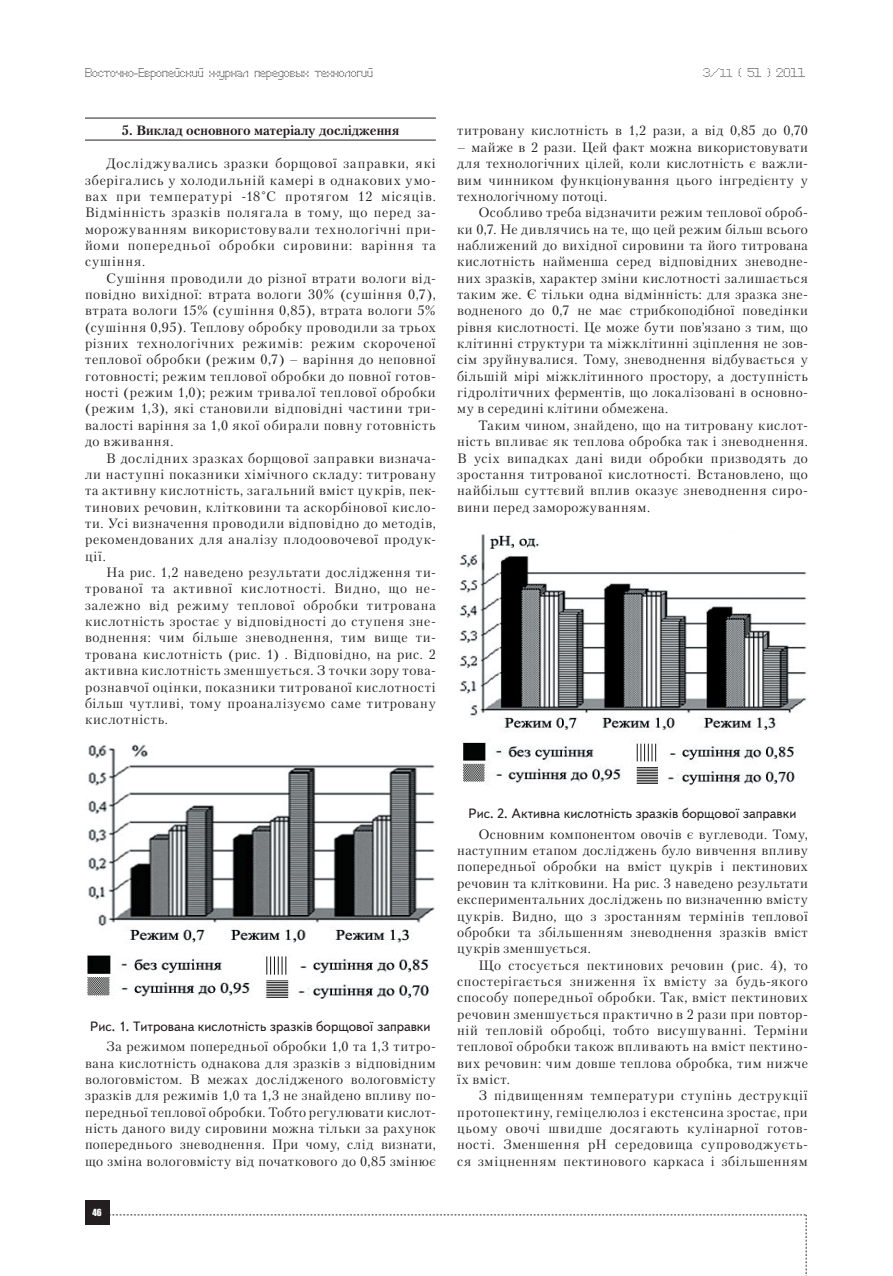
<style>
.page{position:relative;width:893px;height:1276px;background:#fff}
.page>*{position:absolute;margin:0;border:0;box-sizing:border-box;transform-origin:0 0}
.t1{font:13.5px/16.4px "Petersburg C";letter-spacing:.045em;color:#231f20;text-align:justify}
.t2{font:13.5px "Text Book C";color:#231f20}
.t3{font:700 13.5px "Petersburg C";color:#231f20}
.t4{font:12px "Perfo";letter-spacing:.015em;color:#231f20}
.t5{font:9px "Impact";color:#fff}
.s1{font-size:10.5px}
</style>
<div class="page">
<div style="left:85px;top:1200px;width:24px;height:25px;background:#231f20"></div>
<svg style="left:109px;top:1214px;width:698px;height:62px"></svg>
<hr style="left:85px;top:118px;width:351px;height:1px;background:#231f20">
<hr style="left:85px;top:140px;width:351px;height:1px;background:#231f20">
<img style="left:87px;top:744px;width:348px;height:254px">
<img style="left:459px;top:534px;width:348px;height:251px">
<p class="t4" style="left:85px;top:65px;width:289px">Восточно-Европейский журнал передовых технологий</p>
<p class="t4" style="left:703px;top:65px;width:104px">3/<span class="s1">11</span> ( 51 ) 2011</p>
<p class="t3" style="left:122px;top:122px;width:279px">5. Виклад основного матеріалу дослідження</p>
<p class="t1" style="left:85px;top:155px;width:352px;text-indent:21px">Досліджувались зразки борщової заправки, які зберігались у холодильній камері в однакових умо&shy;вах при температурі -18°С протягом 12 місяців.<br>Відмінність зразків полягала в тому, що перед за&shy;морожуванням використовували технологічні при&shy;йоми попередньої обробки сировини: варіння та сушіння.</p>
<p class="t1" style="left:85px;top:270px;width:352px;text-indent:21px">Сушіння проводили до різної втрати вологи від&shy;повідно вихідної: втрата вологи 30% (сушіння 0,7), втрата вологи 15% (сушіння 0,85), втрата вологи 5% (сушіння 0,95). Теплову обробку проводили за трьох різних технологічних режимів: режим скороченої теплової обробки (режим 0,7) – варіння до неповної готовності; режим теплової обробки до повної готов&shy;ності (режим 1,0); режим тривалої теплової обробки (режим 1,3), які становили відповідні частини три&shy;валості варіння за 1,0 якої обирали повну готовність до вживання.</p>
<p class="t1" style="left:85px;top:449px;width:352px;text-indent:21px">В дослідних зразках борщової заправки визнача&shy;ли наступні показники хімічного складу: титровану та активну кислотність, загальний вміст цукрів, пек&shy;тинових речовин, клітковини та аскорбінової кисло&shy;ти. Усі визначення проводили відповідно до методів, рекомендованих для аналізу плодоовочевої продук&shy;ції.</p>
<p class="t1" style="left:85px;top:564px;width:352px;text-indent:21px">На рис. 1,2 наведено результати дослідження ти&shy;трованої та активної кислотності. Видно, що не&shy;залежно від режиму теплової обробки титрована кислотність зростає у відповідності до ступеня зне&shy;воднення: чим більше зневоднення, тим вище ти&shy;трована кислотність (рис. 1) . Відповідно, на рис. 2 активна кислотність зменшується. З точки зору това&shy;рознавчої оцінки, показники титрованої кислотності більш чутливі, тому проаналізуємо саме титровану кислотність.</p>
<p class="t1" style="left:457px;top:122px;width:352px">титровану кислотність в 1,2 рази, а від 0,85 до 0,70</p>
<p class="t1" style="left:457px;top:139px;width:352px">– майже в 2 рази. Цей факт можна використовувати для технологічних цілей, коли кислотність є важли&shy;вим чинником функціонування цього інгредієнту у технологічному потоці.</p>
<p class="t1" style="left:457px;top:204px;width:352px;text-indent:21px">Особливо треба відзначити режим теплової оброб&shy;ки 0,7. Не дивлячись на те, що цей режим більш всього наближений до вихідної сировини та його титрована кислотність найменша серед відповідних зневодне&shy;них зразків, характер зміни кислотності залишається таким же. Є тільки одна відмінність: для зразка зне&shy;водненого до 0,7 не має стрибкоподібної поведінки рівня кислотності. Це може бути пов’язано з тим, що клітинні структури та міжклітинні зціплення не зов&shy;сім зруйнувалися. Тому, зневоднення відбувається у більшій мірі міжклітинного простору, а доступність гідролітичних ферментів, що локалізовані в основно&shy;му в середині клітини обмежена.</p>
<p class="t1" style="left:457px;top:417px;width:352px;text-indent:21px">Таким чином, знайдено, що на титровану кислот&shy;ність впливає як теплова обробка так і зневоднення.<br>В усіх випадках дані види обробки призводять до зростання титрованої кислотності. Встановлено, що найбільш суттєвий вплив оказує зневоднення сиро&shy;вини перед заморожуванням.</p>
<p class="t2" style="left:90px;top:1019px;width:342px">Рис. 1. Титрована кислотність зразків борщової заправки</p>
<p class="t1" style="left:85px;top:1038px;width:352px;text-indent:21px">За режимом попередньої обробки 1,0 та 1,3 титро&shy;вана кислотність однакова для зразків з відповідним вологовмістом. В межах дослідженого вологовмісту зразків для режимів 1,0 та 1,3 не знайдено впливу по&shy;передньої теплової обробки. Тобто регулювати кислот&shy;ність даного виду сировини можна тільки за рахунок попереднього зневоднення. При чому, слід визнати, що зміна вологовмісту від початкового до 0,85 змінює</p>
<p class="t5" style="left:92px;top:1205px;width:11px">46</p>
<p class="t2" style="left:468px;top:806px;width:329px">Рис. 2. Активна кислотність зразків борщової заправки</p>
<p class="t1" style="left:457px;top:825px;width:352px;text-indent:21px">Основним компонентом овочів є вуглеводи. Тому, наступним етапом досліджень було вивчення впливу попередньої обробки на вміст цукрів і пектинових речовин та клітковини. На рис. 3 наведено результати експериментальних досліджень по визначенню вмісту цукрів. Видно, що з зростанням термінів теплової обробки та збільшенням зневоднення зразків вміст цукрів зменшується.</p>
<p class="t1" style="left:457px;top:956px;width:352px;text-indent:21px">Що стосується пектинових речовин (рис. 4), то спостерігається зниження їх вмісту за будь-якого способу попередньої обробки. Так, вміст пектинових речовин зменшується практично в 2 рази при повтор&shy;ній тепловій обробці, тобто висушуванні. Терміни теплової обробки також впливають на вміст пектино&shy;вих речовин: чим довше теплова обробка, тим нижче їх вміст.</p>
<p class="t1" style="left:457px;top:1087px;width:352px;text-indent:21px">З підвищенням температури ступінь деструкції протопектину, геміцелюлоз і екстенсина зростає, при цьому овочі швидше досягають кулінарної готов&shy;ності. Зменшення рН середовища супроводжуєть&shy;ся зміцненням пектинового каркаса і збільшенням</p>
</div>
